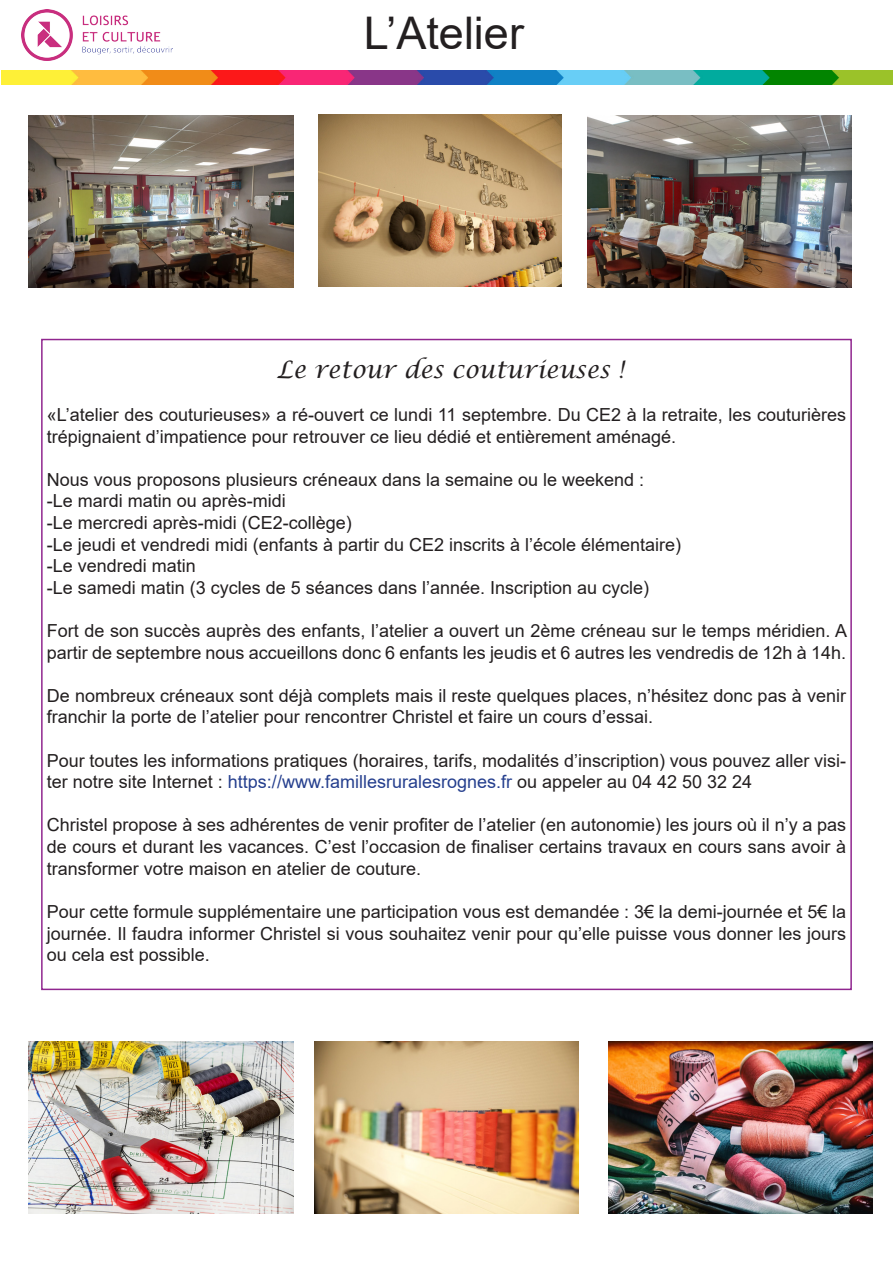
<style>
.page{position:relative;width:893px;height:1263px;background:#fff}
.page>*{position:absolute;margin:0;border:0;box-sizing:border-box;transform-origin:0 0}
.t1{font:45px "Arial";color:#231f20}
.t2{font:italic 24px "Lucida Calligraphy";color:#231f20}
.t3{font:18px/21.6px "Arial";color:#231f20}
.s1{color:#253f8e}
</style>
<div class="page">
<img style="left:1px;top:71px;width:892px;height:14px">
<img style="left:21px;top:9px;width:151px;height:52px">
<img style="left:314px;top:1042px;width:265px;height:171px">
<img style="left:319px;top:115px;width:242px;height:171px">
<img style="left:587px;top:116px;width:265px;height:171px">
<img style="left:28px;top:116px;width:265px;height:171px">
<img style="left:29px;top:1042px;width:264px;height:171px">
<img style="left:608px;top:1042px;width:265px;height:171px">
<p class="t1" style="left:364px;top:3px;width:162px">L’Atelier</p>
<p class="t2" style="left:277px;top:355px;width:348px">Le retour des couturieuses !</p>
<p class="t3" style="left:47px;top:404px;width:801px">«L’atelier des couturieuses» a ré-ouvert ce lundi 11 septembre. Du CE2 à la retraite, les couturières trépignaient d’impatience pour retrouver ce lieu dédié et entièrement aménagé.</p>
<p class="t3" style="left:47px;top:469px;width:599px">Nous vous proposons plusieurs créneaux dans la semaine ou le weekend :</p>
<p class="t3" style="left:47px;top:490px;width:241px">-Le mardi matin ou après-midi</p>
<p class="t3" style="left:47px;top:512px;width:307px">-Le mercredi après-midi (CE2-collège)</p>
<p class="t3" style="left:47px;top:533px;width:636px">-Le jeudi et vendredi midi (enfants à partir du CE2 inscrits à l’école élémentaire)</p>
<p class="t3" style="left:47px;top:555px;width:151px">-Le vendredi matin</p>
<p class="t3" style="left:47px;top:577px;width:604px">-Le samedi matin (3 cycles de 5 séances dans l’année. Inscription au cycle)</p>
<p class="t3" style="left:47px;top:620px;width:802px">Fort de son succès auprès des enfants, l’atelier a ouvert un 2ème créneau sur le temps méridien. A partir de septembre nous accueillons donc 6 enfants les jeudis et 6 autres les vendredis de 12h à 14h.</p>
<p class="t3" style="left:47px;top:685px;width:801px">De nombreux créneaux sont déjà complets mais il reste quelques places, n’hésitez donc pas à venir franchir la porte de l’atelier pour rencontrer Christel et faire un cours d’essai.</p>
<p class="t3" style="left:47px;top:749px;width:801px">Pour toutes les informations pratiques (horaires, tarifs, modalités d’inscription) vous pouvez aller visi&shy;ter notre site Internet : <span class="s1">https://www.famillesruralesrognes.fr</span> ou appeler au 04 42 50 32 24</p>
<p class="t3" style="left:47px;top:814px;width:801px;text-align:justify">Christel propose à ses adhérentes de venir profiter de l’atelier (en autonomie) les jours où il n’y a pas de cours et durant les vacances. C’est l’occasion de finaliser certains travaux en cours sans avoir à transformer votre maison en atelier de couture.</p>
<p class="t3" style="left:47px;top:901px;width:801px;text-align:justify">Pour cette formule supplémentaire une participation vous est demandée : 3€ la demi-journée et 5€ la journée. Il faudra informer Christel si vous souhaitez venir pour qu’elle puisse vous donner les jours ou cela est possible.</p>
</div>
